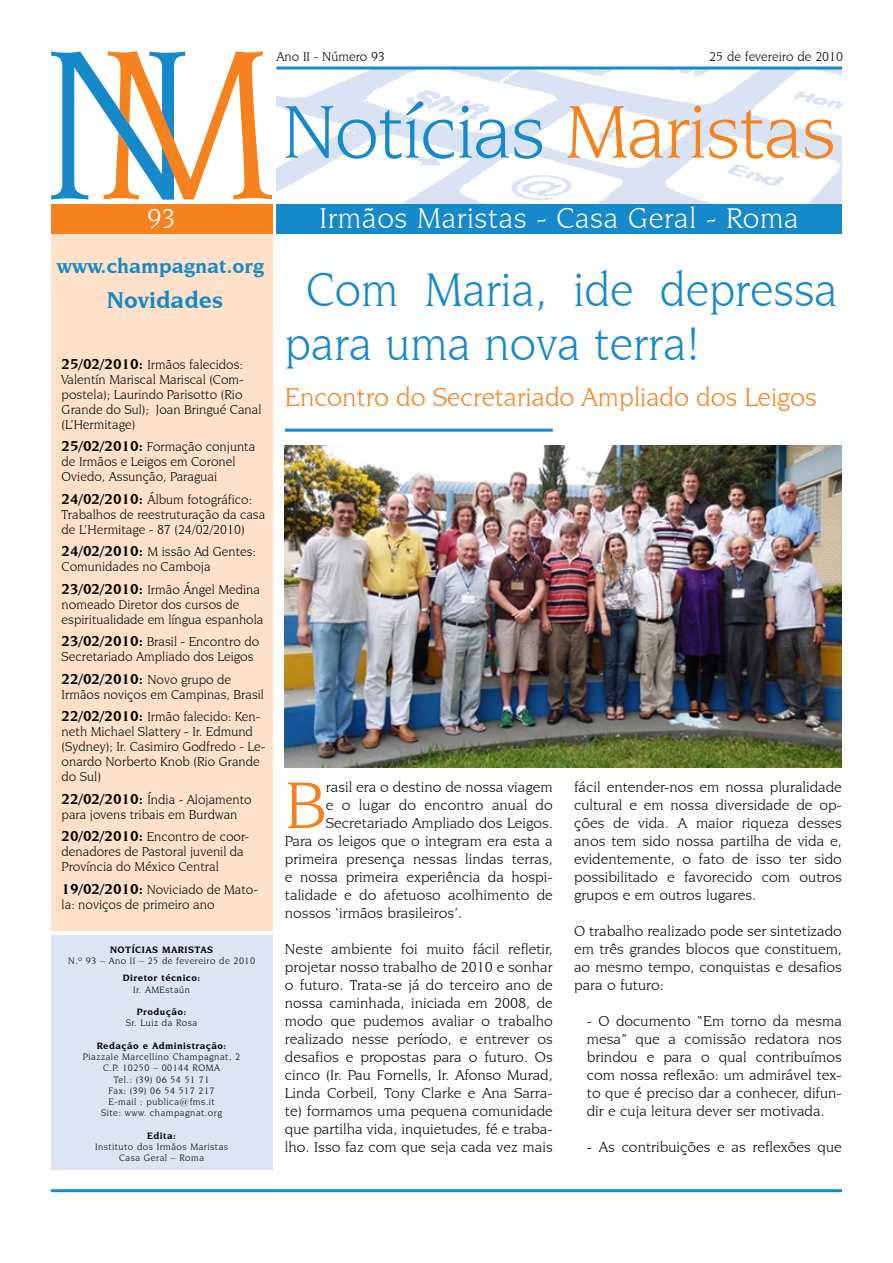
<style>
.page{position:relative;width:893px;height:1263px;background:#fff}
.page>*{position:absolute;margin:0;border:0;box-sizing:border-box;transform-origin:0 0}
.t1{font:79.5px "Novarese IT Cby BT";letter-spacing:-.015em;color:#1689ca}
.t2{font:70.05px "Novarese IT Cby BT";color:#f5821f;scale:1.04 1}
.t3{font:49.5px/54px "Novarese IT Cby BT";color:#1689ca;scale:.96 1}
.t4{font:30px "Novarese IT Cby BT";letter-spacing:.02em;color:#fff}
.t5{font:28.5px "Novarese IT Cby BT";color:#fff}
.t6{font:27px "Novarese IT Cby BT";color:#f5821f}
.t7{font:700 24px "Novarese IT Cby BT";color:#1689ca}
.t8{font:700 21px "Novarese IT Cby BT";color:#1689ca}
.t9{font:15px/18px "Novarese IT Cby BT";color:#000;text-align:justify;scale:1.04 1}
.t10{font:700 15px "Novarese IT Cby BT";color:#000}
.t11{font:13.5px/15px "Novarese IT Cby BT";color:#000}
.t12{font:9.75px/11.2px "Novarese IT Cby BT";letter-spacing:.05em;color:#000;text-align:center}
.t13{font:700 9.75px "Novarese IT Cby BT";letter-spacing:.05em;color:#000}
.s1{color:#f5821f}
.s2{font-weight:700;font-size:15px}
.s3{font-weight:400;font-size:13.5px}
</style>
<div class="page">
<img style="left:276px;top:70px;width:566px;height:134px">
<hr style="left:276px;top:67px;width:566px;height:3px;background:#1689ca">
<div style="left:276px;top:204px;width:566px;height:30px;background:#1689ca"></div>
<svg style="left:51px;top:51px;width:221px;height:149px"></svg>
<hr style="left:51px;top:1189px;width:791px;height:3px;background:#1689ca">
<div style="left:51px;top:234px;width:221px;height:696px;background:#fee1c8"></div>
<div style="left:51px;top:935px;width:221px;height:234px;background:#dbe5f4"></div>
<div style="left:51px;top:204px;width:221px;height:30px;background:#f5821f"></div>
<hr style="left:285px;top:429px;width:268px;height:3px;background:#1689ca">
<img style="left:285px;top:446px;width:557px;height:322px">
<p class="t11" style="left:276px;top:49px;width:110px">Ano II - Número 93</p>
<p class="t11" style="left:709px;top:49px;width:135px">25 de fevereiro de 2010</p>
<h1 class="t1" style="left:282px;top:85px;width:555px">Notícias <span class="s1">Maristas</span></h1>
<h3 class="t5" style="left:147px;top:202px;width:30px">93</h3>
<h3 class="t8" style="left:57px;top:253px;width:209px">www.champagnat.org</h3>
<h3 class="t7" style="left:107px;top:285px;width:118px">Novidades</h3>
<p class="t11" style="left:62px;top:357px;width:201px"><span class="s2">25/02/2010:</span> Irmãos falecidos:<br>Valentín Mariscal Mariscal (Com&shy;postela); Laurindo Parisotto (Rio<br>Grande do Sul); Joan Bringué Canal (L’Hermitage)</p>
<p class="t11" style="left:62px;top:439px;width:195px"><span class="s2">25/02/2010:</span> Formação conjunta de Irmãos e Leigos em Coronel<br>Oviedo, Assunção, Paraguai</p>
<p class="t11" style="left:62px;top:492px;width:205px"><span class="s2">24/02/2010:</span> Álbum fotográfico:<br>Trabalhos de reestruturação da casa de L’Hermitage - 87 (24/02/2010)</p>
<p class="t11" style="left:62px;top:544px;width:196px"><span class="s2">24/02/2010:</span> M issão Ad Gentes:<br>Comunidades no Camboja</p>
<p class="t11" style="left:62px;top:582px;width:203px"><span class="s2">23/02/2010:</span> Irmão Ángel Medina nomeado Diretor dos cursos de espiritualidade em língua espanhola</p>
<p class="t11" style="left:62px;top:634px;width:199px"><span class="s2">23/02/2010:</span> Brasil - Encontro do<br>Secretariado Ampliado dos Leigos</p>
<p class="t10" style="left:62px;top:669px;width:171px">22/02/2010: <span class="s3">Novo grupo de</span></p>
<p class="t11" style="left:62px;top:683px;width:204px;line-height:22.5px">Irmãos noviços em Campinas, Brasil<br><span class="s2">22/02/2010:</span> Irmão falecido: Ken-</p>
<p class="t11" style="left:62px;top:724px;width:205px">neth Michael Slattery - Ir. Edmund (Sydney); Ir. Casimiro Godfredo - Le&shy;onardo Norberto Knob (Rio Grande do Sul)</p>
<p class="t11" style="left:62px;top:792px;width:192px"><span class="s2">22/02/2010:</span> Índia - Alojamento para jovens tribais em Burdwan</p>
<p class="t11" style="left:62px;top:829px;width:189px"><span class="s2">20/02/2010:</span> Encontro de coor&shy;denadores de Pastoral juvenil da<br>Província do México Central</p>
<p class="t11" style="left:62px;top:882px;width:198px"><span class="s2">19/02/2010:</span> Noviciado de Mato&shy;la: noviços de primeiro ano</p>
<p class="t13" style="left:110px;top:943px;width:82px">Notícias MARISTAS</p>
<p class="t12" style="left:68px;top:955px;width:189px">N.º 93 – Ano II – 25 de fevereiro de 2010</p>
<p class="t13" style="left:123px;top:972px;width:79px">Diretor técnico:</p>
<p class="t12" style="left:133px;top:983px;width:58px">Ir. AMEstaún</p>
<p class="t13" style="left:137px;top:1006px;width:51px">Produção:</p>
<p class="t12" style="left:126px;top:1017px;width:73px">Sr. Luiz da Rosa</p>
<p class="t13" style="left:97px;top:1039px;width:131px">Redação e Administração:</p>
<p class="t12" style="left:83px;top:1051px;width:159px">Piazzale Marcellino Champagnat, 2<br>C.P. 10250 – 00144 ROMA<br>Tel.: (39) 06 54 51 71<br>Fax: (39) 06 54 517 217<br>E-mail : publica@fms.it<br>Site: www. champagnat.org</p>
<p class="t13" style="left:147px;top:1129px;width:30px">Edita:</p>
<p class="t12" style="left:95px;top:1141px;width:135px">Instituto dos Irmãos Maristas<br>Casa Geral – Roma</p>
<h3 class="t4" style="left:320px;top:201px;width:481px">Irmãos Maristas - Casa Geral - Roma</h3>
<h3 class="t3" style="left:285px;top:262px;width:577px;text-indent:21px">Com Maria, ide depressa para uma nova terra!</h3>
<h3 class="t6" style="left:285px;top:382px;width:533px">Encontro do Secretariado Ampliado dos Leigos</h3>
<h2 class="t2" style="left:285px;top:764px;width:41px">B</h2>
<p class="t9" style="left:326px;top:778px;width:220px">rasil era o destino de nossa viagem</p>
<p class="t9" style="left:326px;top:796px;width:220px">e o lugar do encontro anual do</p>
<p class="t9" style="left:326px;top:814px;width:220px">Secretariado Ampliado dos Leigos.</p>
<p class="t9" style="left:285px;top:832px;width:259px">Para os leigos que o integram era esta a</p>
<p class="t9" style="left:285px;top:850px;width:259px">primeira presença nessas lindas terras,</p>
<p class="t9" style="left:285px;top:868px;width:259px">e nossa primeira experiência da hospi-</p>
<p class="t9" style="left:285px;top:886px;width:259px">talidade e do afetuoso acolhimento de</p>
<p class="t9" style="left:285px;top:904px;width:172px">nossos ‘irmãos brasileiros’.</p>
<p class="t9" style="left:285px;top:940px;width:259px">Neste ambiente foi muito fácil refletir, projetar nosso trabalho de 2010 e sonhar o futuro. Trata-se já do terceiro ano de nossa caminhada, iniciada em 2008, de modo que pudemos avaliar o trabalho realizado nesse período, e entrever os desafios e propostas para o futuro. Os cinco (Ir. Pau Fornells, Ir. Afonso Murad, Linda Corbeil, Tony Clarke e Ana Sarra&shy;te) formamos uma pequena comunidade que partilha vida, inquietudes, fé e traba&shy;lho. Isso faz com que seja cada vez mais</p>
<p class="t9" style="left:574px;top:778px;width:259px">fácil entender-nos em nossa pluralidade cultural e em nossa diversidade de op&shy;ções de vida. A maior riqueza desses anos tem sido nossa partilha de vida e, evidentemente, o fato de isso ter sido possibilitado e favorecido com outros grupos e em outros lugares.</p>
<p class="t9" style="left:574px;top:922px;width:259px">O trabalho realizado pode ser sintetizado em três grandes blocos que constituem, ao mesmo tempo, conquistas e desafios para o futuro:</p>
<p class="t9" style="left:587px;top:1012px;width:247px">- O documento “Em torno da mesma mesa” que a comissão redatora nos brindou e para o qual contribuímos com nossa reflexão: um admirável tex&shy;to que é preciso dar a conhecer, difun&shy;dir e cuja leitura dever ser motivada.</p>
<p class="t9" style="left:587px;top:1138px;width:247px">- As contribuições e as reflexões que</p>
</div>
